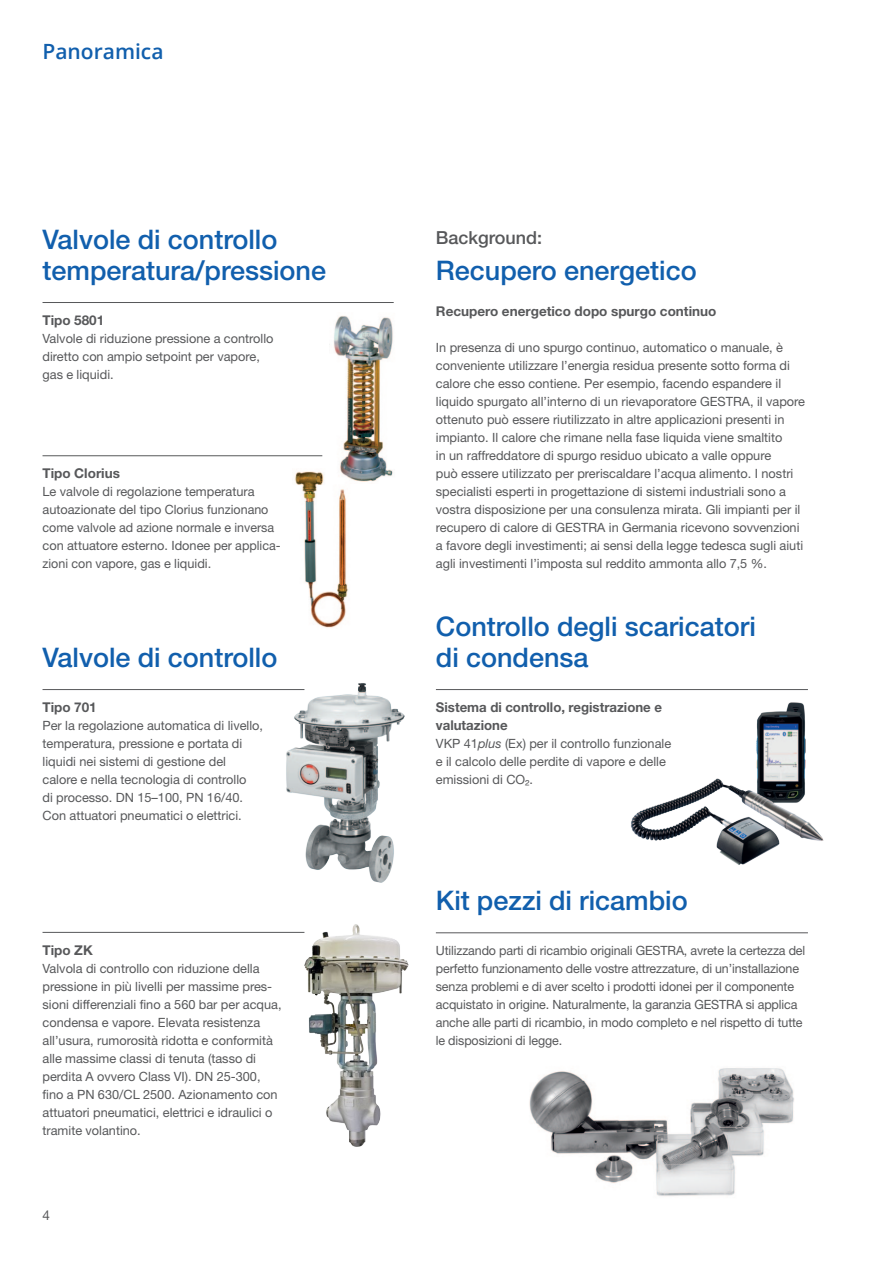
<style>
.page{position:relative;width:893px;height:1263px;background:#fff}
.page>*{position:absolute;margin:0;border:0;box-sizing:border-box;transform-origin:0 0}
.t1{font:500 27px/31.5px "Helvetica Neue LT Pro";color:#115fad}
.t2{font:600 21px "Open Sans";color:#115fad}
.t3{font:500 18px "Helvetica Neue LT Pro";color:#57585a}
.t4{font:700 13.5px/18px "Helvetica Neue LT Pro";color:#57585a}
.t5{font:13.5px "Helvetica Neue LT Pro";color:#57585a}
.t6{font:12.75px/18px "Helvetica Neue LT Pro";color:#57585a}
.s1{font-style:italic}
</style>
<div class="page">
<img style="left:529px;top:1068px;width:265px;height:128px">
<img style="left:281px;top:683px;width:124px;height:200px">
<img style="left:294px;top:471px;width:55px;height:157px">
<img style="left:329px;top:315px;width:64px;height:168px">
<img style="left:631px;top:702px;width:193px;height:163px">
<img style="left:303px;top:924px;width:106px;height:223px">
<hr style="left:43px;top:302px;width:351px;height:1px;background:#57585a">
<hr style="left:43px;top:455px;width:279px;height:1px;background:#57585a">
<hr style="left:43px;top:689px;width:261px;height:1px;background:#57585a">
<hr style="left:436px;top:689px;width:372px;height:1px;background:#57585a">
<hr style="left:43px;top:932px;width:261px;height:1px;background:#57585a">
<hr style="left:436px;top:932px;width:372px;height:1px;background:#57585a">
<h2 class="t2" style="left:43px;top:37px;width:123px">Panoramica</h2>
<h1 class="t1" style="left:43px;top:223px;width:285px">Valvole di controllo temperatura/pressione</h1>
<p class="t4" style="left:43px;top:311px;width:63px">Tipo 5801</p>
<p class="t6" style="left:43px;top:329px;width:232px">Valvole di riduzione pressione a controllo diretto con ampio setpoint per vapore, gas e liquidi.</p>
<p class="t4" style="left:43px;top:464px;width:79px">Tipo Clorius</p>
<p class="t6" style="left:43px;top:482px;width:240px">Le valvole di regolazione temperatura autoazionate del tipo Clorius funzionano come valvole ad azione normale e inversa con attuatore esterno. Idonee per applica&shy;zioni con vapore, gas e liquidi.</p>
<h1 class="t1" style="left:43px;top:641px;width:236px">Valvole di controllo</h1>
<p class="t4" style="left:43px;top:698px;width:56px">Tipo 701</p>
<p class="t6" style="left:43px;top:716px;width:222px">Per la regolazione automatica di livello, temperatura, pressione e portata di liquidi nei sistemi di gestione del calore e nella tecnologia di controllo<br>di processo. DN 15–100, PN 16/40.<br>Con attuatori pneumatici o elettrici.</p>
<p class="t4" style="left:43px;top:941px;width:52px">Tipo ZK</p>
<p class="t6" style="left:43px;top:959px;width:241px">Valvola di controllo con riduzione della pressione in più livelli per massime pres&shy;sioni differenziali fino a 560 bar per acqua, condensa e vapore. Elevata resistenza all’usura, rumorosità ridotta e conformità alle massime classi di tenuta (tasso di perdita A ovvero Class VI). DN 25-300, fino a PN 630/CL 2500. Azionamento con attuatori pneumatici, elettrici e idraulici o tramite volantino.</p>
<p class="t5" style="left:43px;top:1207px;width:9px">4</p>
<h3 class="t3" style="left:436px;top:227px;width:108px">Background:</h3>
<h1 class="t1" style="left:436px;top:254px;width:262px">Recupero energetico</h1>
<p class="t4" style="left:436px;top:302px;width:282px">Recupero energetico dopo spurgo continuo</p>
<p class="t6" style="left:436px;top:338px;width:371px">In presenza di uno spurgo continuo, automatico o manuale, è conveniente utilizzare l’energia residua presente sotto forma di calore che esso contiene. Per esempio, facendo espandere il liquido spurgato all’interno di un rievaporatore GESTRA, il vapore ottenuto può essere riutilizzato in altre applicazioni presenti in impianto. Il calore che rimane nella fase liquida viene smaltito<br>in un raffreddatore di spurgo residuo ubicato a valle oppure<br>può essere utilizzato per preriscaldare l’acqua alimento. I nostri specialisti esperti in progettazione di sistemi industriali sono a vostra disposizione per una consulenza mirata. Gli impianti per il recupero di calore di GESTRA in Germania ricevono sovvenzioni a favore degli investimenti; ai sensi della legge tedesca sugli aiuti agli investimenti l’imposta sul reddito ammonta allo 7,5 %.</p>
<h1 class="t1" style="left:436px;top:610px;width:321px">Controllo degli scaricatori di condensa</h1>
<p class="t4" style="left:436px;top:698px;width:228px">Sistema di controllo, registrazione e valutazione</p>
<p class="t6" style="left:436px;top:734px;width:237px">VKP 41<span class="s1">plus</span> (Ex) per il controllo funzionale e il calcolo delle perdite di vapore e delle emissioni di CO².</p>
<h1 class="t1" style="left:436px;top:884px;width:253px">Kit pezzi di ricambio</h1>
<p class="t6" style="left:436px;top:941px;width:371px">Utilizzando parti di ricambio originali GESTRA, avrete la certezza del perfetto funzionamento delle vostre attrezzature, di un’installazione senza problemi e di aver scelto i prodotti idonei per il componente acquistato in origine. Naturalmente, la garanzia GESTRA si applica anche alle parti di ricambio, in modo completo e nel rispetto di tutte le disposizioni di legge.</p>
</div>
